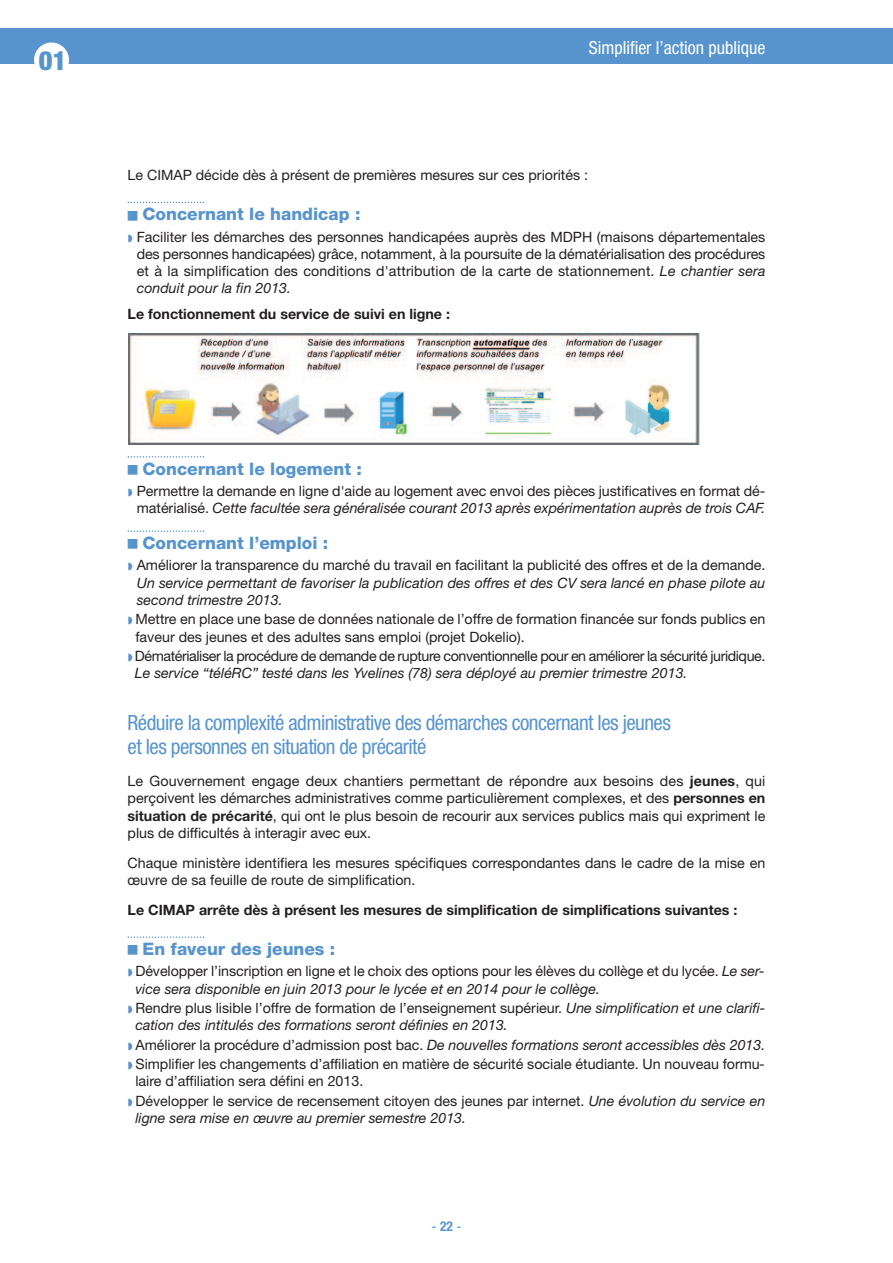
<style>
.page{position:relative;width:893px;height:1263px;background:#fff}
.page>*{position:absolute;margin:0;border:0;box-sizing:border-box;transform-origin:0 0}
.t1{font:900 condensed 26.4px "Helvetica Neue";color:#5794ce}
.t2{font:condensed 21px/24px "Helvetica Neue";letter-spacing:-.025em;color:#5794ce}
.t3{font:condensed 18px "Helvetica Neue";color:#fff}
.t4{font:800 17.25px "Helvetica Neue";color:#5794ce}
.t5{font:14.25px/17.2px "Helvetica Neue";color:#231f20}
.t6{font:italic 14.25px/17.2px "Helvetica Neue";color:#231f20;text-align:justify}
.t7{font:14.25px/17.2px "Helvetica Neue";letter-spacing:-.025em;color:#231f20}
.t8{font:14.25px "Helvetica Neue Bold TT";color:#231f20}
.t9{font:13.5px "Helvetica";color:#5794ce}
.s1{color:#5794ce}
.s2{font-style:italic}
.s3{font-style:normal}
.s4{font-family:"Helvetica Neue Bold TT"}
.s5{font-family:"Helvetica Neue";font-weight:700;font-stretch:condensed}
</style>
<div class="page">
<div style="left:0;top:29px;width:892px;height:35px;background:#5794ce"></div>
<svg style="left:128px;top:202px;width:76px;height:1px"></svg>
<svg style="left:128px;top:456px;width:76px;height:2px"></svg>
<svg style="left:128px;top:530px;width:76px;height:2px"></svg>
<svg style="left:128px;top:936px;width:76px;height:2px"></svg>
<div style="left:34px;top:43px;width:35px;height:35px;background:#fff;border-radius:50%"></div>
<img style="left:129px;top:333px;width:570px;height:111px">
<h1 class="t1" style="left:39px;top:44px;width:29px">01</h1>
<p class="t3" style="left:589px;top:38px;width:178px">Simplifier l’action publique</p>
<p class="t5" style="left:128px;top:166px;width:462px">Le CIMAP décide dès à présent de premières mesures sur ces priorités :</p>
<p class="t4" style="left:128px;top:204px;width:234px">■ Concernant le handicap :</p>
<p class="t5" style="left:137px;top:228px;width:630px;text-align:justify;text-indent:-9px"><span class="s1">◗</span> Faciliter les démarches des personnes handicapées auprès des MDPH (maisons départementales des personnes handicapées) grâce, notamment, à la poursuite de la dématérialisation des procédures et à la simplification des conditions d'attribution de la carte de stationnement. <span class="s2">Le chantier sera conduit pour la fin 2013.</span></p>
<p class="t8" style="left:128px;top:305px;width:324px">Le fonctionnement du service de suivi en ligne :</p>
<p class="t4" style="left:128px;top:458px;width:236px">■ Concernant le logement :</p>
<p class="t5" style="left:128px;top:482px;width:639px;text-align:right"><span class="s1">◗</span> Permettre la demande en ligne d'aide au logement avec envoi des pièces justificatives en format dé&shy;matérialisé. <span class="s2">Cette facultée sera généralisée courant 2013 après expérimentation auprès de trois CAF.</span></p>
<p class="t4" style="left:128px;top:533px;width:202px">■ Concernant l’emploi :</p>
<p class="t6" style="left:137px;top:556px;width:630px;text-indent:-9px"><span class="s1">◗</span> <span class="s3">Améliorer la transparence du marché du travail en facilitant la publicité des offres et de la demande.<br></span>Un service permettant de favoriser la publication des offres et des CV sera lancé en phase pilote au second trimestre 2013.</p>
<p class="t5" style="left:135px;top:610px;width:631px;text-indent:-8px"><span class="s1">◗</span> Mettre en place une base de données nationale de l’offre de formation financée sur fonds publics en faveur des jeunes et des adultes sans emploi (projet Dokelio).</p>
<p class="t7" style="left:135px;top:647px;width:632px;text-indent:-7px"><span class="s1">◗</span> Dématérialiser la procédure de demande de rupture conventionnelle pour en améliorer la sécurité juridique.<br><span class="s2">Le service “téléRC” testé dans les Yvelines (78) sera déployé au premier trimestre 2013.</span></p>
<h2 class="t2" style="left:128px;top:710px;width:545px">Réduire la complexité administrative des démarches concernant les jeunes et les personnes en situation de précarité</h2>
<p class="t5" style="left:128px;top:772px;width:639px;text-align:justify">Le Gouvernement engage deux chantiers permettant de répondre aux besoins des <span class="s4">jeunes</span>, qui perçoivent les démarches administratives comme particulièrement complexes, et des <span class="s4">personnes en situation de précarité</span>, qui ont le plus besoin de recourir aux services publics mais qui expriment le plus de difficultés à interagir avec eux.</p>
<p class="t5" style="left:128px;top:854px;width:639px">Chaque ministère identifiera les mesures spécifiques correspondantes dans le cadre de la mise en œuvre de sa feuille de route de simplification.</p>
<p class="t8" style="left:128px;top:901px;width:611px">Le CIMAP arrête dès à présent les mesures de simplification de simplifications suivantes :</p>
<p class="t4" style="left:128px;top:938px;width:209px">■ En faveur des jeunes :</p>
<p class="t5" style="left:135px;top:962px;width:631px;text-indent:-8px"><span class="s1">◗</span> Développer l’inscription en ligne et le choix des options pour les élèves du collège et du lycée. <span class="s2">Le ser&shy;vice sera disponible en juin 2013 pour le lycée et en 2014 pour le collège.</span></p>
<p class="t6" style="left:135px;top:999px;width:631px;text-indent:-8px"><span class="s1">◗</span> <span class="s3">Rendre plus lisible l’offre de formation de l’enseignement supérieur.</span> Une simplification et une clarifi&shy;cation des intitulés des formations seront définies en 2013.</p>
<p class="t5" style="left:128px;top:1035px;width:639px;line-height:19.4px"><span class="s1">◗</span> Améliorer la procédure d’admission post bac. <span class="s2">De nouvelles formations seront accessibles dès 2013. </span><span class="s1">◗</span> Simplifier les changements d’affiliation en matière de sécurité sociale étudiante. Un nouveau formu-</p>
<p class="t5" style="left:128px;top:1071px;width:639px;line-height:19.4px;text-indent:8px">laire d’affiliation sera défini en 2013.<br><span class="s1">◗</span> Développer le service de recensement citoyen des jeunes par internet. <span class="s2">Une évolution du service en</span></p>
<p class="t6" style="left:135px;top:1109px;width:332px">ligne sera mise en œuvre au premier semestre 2013.</p>
<p class="t9" style="left:432px;top:1216px;width:31px">-<span class="s5">22</span>-</p>
</div>
